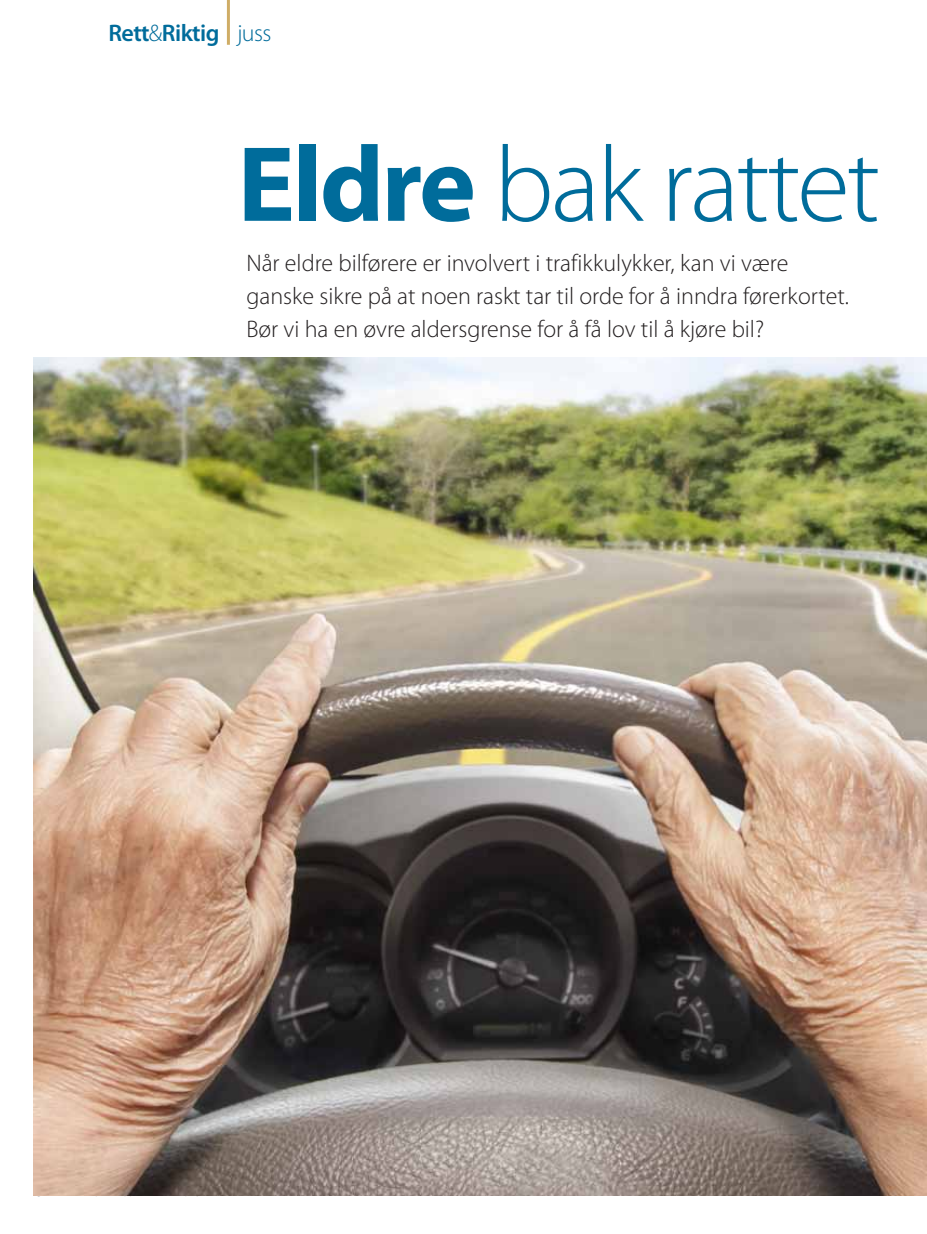
<style>
.page{position:relative;width:927px;height:1234px;background:#fff}
.page>*{position:absolute;margin:0;border:0;box-sizing:border-box;transform-origin:0 0}
.t1{font:300 108px "Myriad Pro";color:#006c9b}
.t2{font:300 24px/33px "Myriad Pro";color:#231f20}
.t3{font:600 24px "Myriad Pro";letter-spacing:-.025em;color:#006c9b}
.s1{font-weight:300}
.s2{font-weight:700}
</style>
<div class="page">
<img style="left:34px;top:357px;width:893px;height:838px">
<hr style="left:227px;top:0;width:3px;height:45px;background:#cfad66">
<p class="t3" style="left:108px;top:17px;width:164px">Rett<span class="s1">&amp;</span>Riktig <span class="s1">juss</span></p>
<h1 class="t1" style="left:237px;top:125px;width:644px"><span class="s2">Eldre</span> bak rattet</h1>
<p class="t2" style="left:246px;top:247px;width:604px">Når eldre bilførere er involvert i trafikkulykker, kan vi være ganske sikre på at noen raskt tar til orde for å inndra førerkortet.<br>Bør vi ha en øvre aldersgrense for å få lov til å kjøre bil?</p>
</div>
